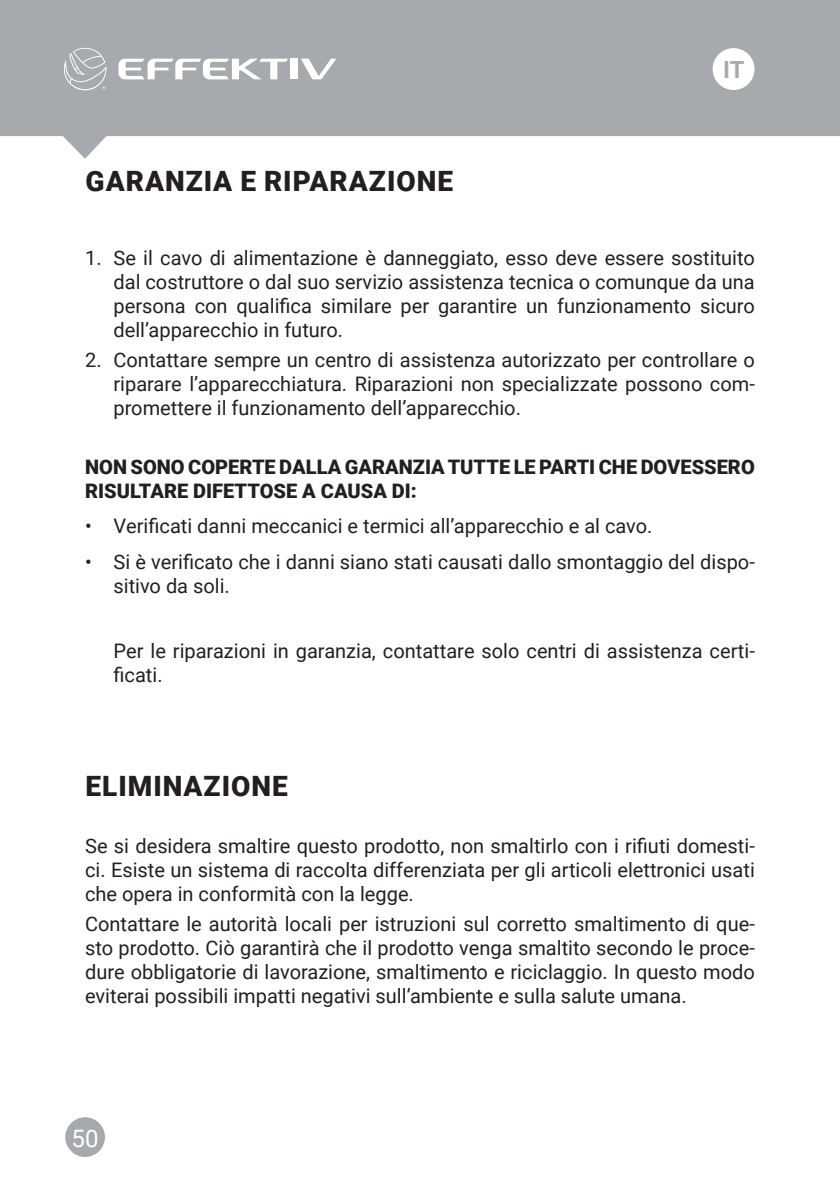
<style>
.page{position:relative;width:840px;height:1191px;background:#fff}
.page>*{position:absolute;margin:0;border:0;box-sizing:border-box;transform-origin:0 0}
.РАЗДЕЛ{font:900 28px "Roboto";letter-spacing:.035em;color:#231f20}
.t1{font:24px "Roboto";color:#fff}
.t2{font:700 23.6px "Roboto";color:#a8a9ad}
.ОСНОВНОЙ{font:20px/24px "Roboto";color:#231f20;text-align:justify}
.СПИСОК{font:20px/24px "Roboto";color:#231f20}
.ОСНОВНОЙ-2{font:900 20px/24px "Roboto";color:#231f20}
</style>
<div class="page">
<svg style="left:0;top:0;width:839px;height:159px;background:#b5b5b9"></svg>
<div style="left:290px;top:59px;width:7px;height:20px;background:#fff"></div>
<svg style="left:300px;top:59px;width:36px;height:20px"></svg>
<svg style="left:118px;top:59px;width:170px;height:20px"></svg>
<svg style="left:62px;top:48px;width:44px;height:44px;background:#b4b5b8"></svg>
<div style="left:65px;top:1117px;width:40px;height:40px;background:#a8a9ad;border-radius:50%"></div>
<div style="left:712px;top:48px;width:42px;height:42px;background:#fff;border-radius:50%"></div>
<p class="РАЗДЕЛ" style="left:86px;top:162px;width:369px">GARANZIA E RIPARAZIONE</p>
<p class="t2" style="left:722px;top:53px;width:23px">IT</p>
<p class="ОСНОВНОЙ" style="left:113px;top:245px;width:642px;text-indent:-28px">1. Se il cavo di alimentazione è danneggiato, esso deve essere sostituito dal costruttore o dal suo servizio assistenza tecnica o comunque da una persona con qualifica similare per garantire un funzionamento sicuro dell’apparecchio in futuro.</p>
<p class="ОСНОВНОЙ" style="left:113px;top:347px;width:642px;text-indent:-28px">2. Contattare sempre un centro di assistenza autorizzato per controllare o riparare l’apparecchiatura. Riparazioni non specializzate possono com&shy;promettere il funzionamento dell’apparecchio.</p>
<p class="ОСНОВНОЙ-2" style="left:85px;top:454px;width:670px">NON SONO COPERTE DALLA GARANZIA TUTTE LE PARTI CHE DOVESSERO<br>RISULTARE DIFETTOSE A CAUSA DI:</p>
<p class="СПИСОК" style="left:85px;top:513px;width:568px">• Verificati danni meccanici e termici all’apparecchio e al cavo.</p>
<p class="СПИСОК" style="left:113px;top:549px;width:642px;text-indent:-28px">• Si è verificato che i danni siano stati causati dallo smontaggio del dispo&shy;sitivo da soli.</p>
<p class="СПИСОК" style="left:113px;top:638px;width:642px">Per le riparazioni in garanzia, contattare solo centri di assistenza certi&shy;ficati.</p>
<p class="РАЗДЕЛ" style="left:86px;top:766px;width:204px">ELIMINAZIONE</p>
<p class="ОСНОВНОЙ" style="left:85px;top:833px;width:670px">Se si desidera smaltire questo prodotto, non smaltirlo con i rifiuti domesti&shy;ci. Esiste un sistema di raccolta differenziata per gli articoli elettronici usati che opera in conformità con la legge.</p>
<p class="ОСНОВНОЙ" style="left:85px;top:910px;width:670px">Contattare le autorità locali per istruzioni sul corretto smaltimento di que&shy;sto prodotto. Ciò garantirà che il prodotto venga smaltito secondo le proce&shy;dure obbligatorie di lavorazione, smaltimento e riciclaggio. In questo modo eviterai possibili impatti negativi sull’ambiente e sulla salute umana.</p>
<p class="t1" style="left:72px;top:1121px;width:28px">50</p>
</div>
